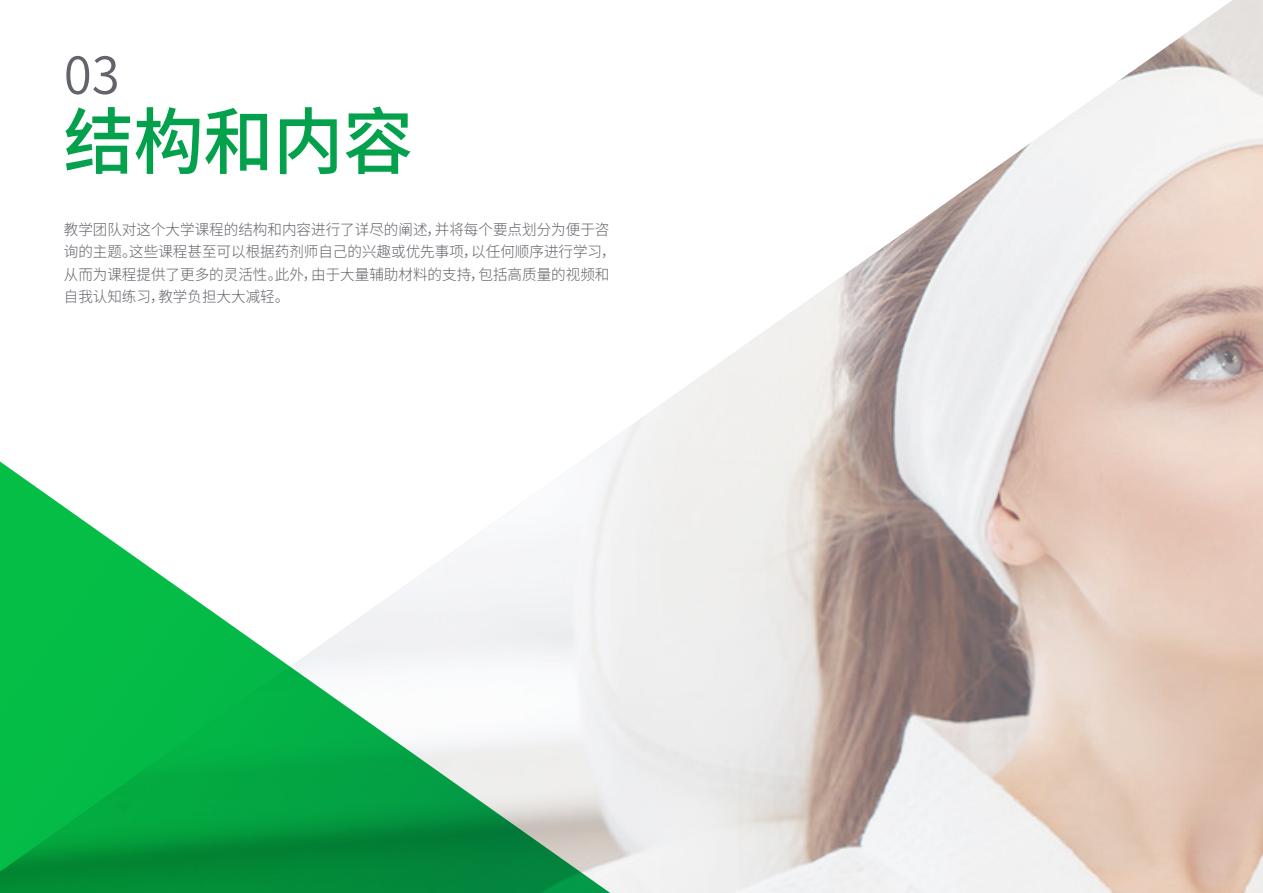
<style>
.page{position:relative;width:1263px;height:893px;background:#fff}
.page>*{position:absolute;margin:0;border:0;box-sizing:border-box;transform-origin:0 0}
.t1{font:500 72px "Source Han Sans CN";color:#04a14d}
.t2{font:52.5px "Source Han Sans CN";color:#61646a}
.t3{font:300 15px/22.5px "Source Han Sans CN";color:#61646a}
</style>
<div class="page">
<img style="left:603px;top:0;width:660px;height:893px">
<svg style="left:0;top:446px;width:640px;height:447px"></svg>
<h2 class="t2" style="left:64px;top:45px;width:57px">03</h2>
<h1 class="t1" style="left:64px;top:101px;width:351px">结构和内容</h1>
<p class="t3" style="left:64px;top:218px;width:553px">教学团队对这个大学课程的结构和内容进行了详尽的阐述，并将每个要点划分为便于咨询的主题。这些课程甚至可以根据药剂师自己的兴趣或优先事项，以任何顺序进行学习，从而为课程提供了更多的灵活性。此外，由于大量辅助材料的支持，包括高质量的视频和自我认知练习，教学负担大大减轻。</p>
</div>
